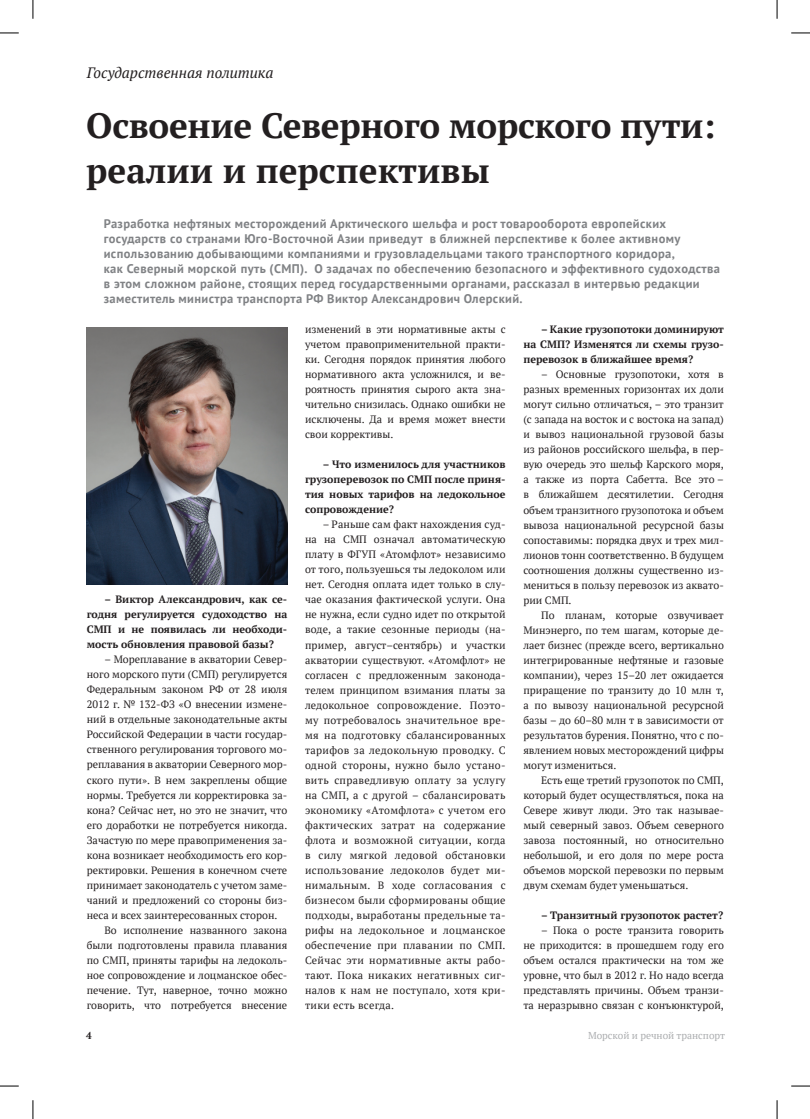
<style>
.page{position:relative;width:810px;height:1119px;background:#fff}
.page>*{position:absolute;margin:0;border:0;box-sizing:border-box;transform-origin:0 0}
.t1{font:700 35px/45px "PT Serif";letter-spacing:-.005em;color:#231f20}
.t2{font:italic 15px "PT Serif";color:#231f20}
.t3{font:700 12.5px/15px "PT Sans";letter-spacing:.03em;color:#808285}
.t4{font:10.62px/15px "PT Serif";color:#231f20;text-align:justify}
.t5{font:700 10.62px/15px "PT Serif";color:#231f20;text-align:justify}
.t6{font:10px "PT Serif";color:#acaeb0}
.t7{font:700 10px "PT Serif";color:#231f20}
.s1{color:#acaeb0}
</style>
<div class="page">
<img style="left:87px;top:327px;width:200px;height:257px">
<svg style="left:0;top:32px;width:19px;height:2px"></svg>
<svg style="left:791px;top:32px;width:19px;height:2px"></svg>
<svg style="left:0;top:1085px;width:19px;height:1px"></svg>
<svg style="left:791px;top:1085px;width:19px;height:1px"></svg>
<svg style="left:32px;top:0;width:2px;height:19px"></svg>
<svg style="left:32px;top:1100px;width:2px;height:18px"></svg>
<svg style="left:776px;top:0;width:2px;height:19px"></svg>
<svg style="left:776px;top:1100px;width:2px;height:18px"></svg>
<h2 class="t2" style="left:87px;top:63px;width:188px">Государственная политика</h2>
<h1 class="t1" style="left:86px;top:102px;width:631px">Освоение Северного морского пути: реалии и перспективы</h1>
<p class="t3" style="left:104px;top:216px;width:618px">Разработка нефтяных месторождений Арктического шельфа и рост товарооборота европейских государств со странами Юго-Восточной Азии приведут в ближней перспективе к более активному использованию добывающими компаниями и грузовладельцами такого транспортного коридора,<br>как Северный морской путь (СМП). О задачах по обеспечению безопасного и эффективного судоходства в этом сложном районе, стоящих перед государственными органами, рассказал в интервью редакции заместитель министра транспорта РФ Виктор Александрович Олерский.</p>
<p class="t5" style="left:87px;top:591px;width:202px;text-indent:18px">– Виктор Александрович, как се&shy;годня регулируется судоходство на СМП и не появилась ли необходи&shy;мость обновления правовой базы?</p>
<p class="t4" style="left:104px;top:652px;width:184px">– Мореплавание в акватории Север-</p>
<p class="t4" style="left:87px;top:667px;width:202px">ного морского пути (СМП) регулируется</p>
<p class="t4" style="left:87px;top:682px;width:202px">Федеральным законом РФ от 28 июля</p>
<p class="t4" style="left:87px;top:697px;width:202px">2012 г. № 132-ФЗ «О внесении измене-</p>
<p class="t4" style="left:87px;top:712px;width:202px">ний в отдельные законодательные акты</p>
<p class="t4" style="left:87px;top:727px;width:202px">Российской Федерации в части государ-</p>
<p class="t4" style="left:87px;top:742px;width:202px">ственного регулирования торгового мо-</p>
<p class="t4" style="left:87px;top:757px;width:202px">реплавания в акватории Северного мор-</p>
<p class="t4" style="left:87px;top:772px;width:202px">ского пути». В нем закреплены общие</p>
<p class="t4" style="left:87px;top:787px;width:202px">нормы. Требуется ли корректировка за-</p>
<p class="t4" style="left:87px;top:802px;width:202px">кона? Сейчас нет, но это не значит, что</p>
<p class="t4" style="left:87px;top:817px;width:202px">его доработки не потребуется никогда.</p>
<p class="t4" style="left:87px;top:832px;width:202px">Зачастую по мере правоприменения за-</p>
<p class="t4" style="left:87px;top:847px;width:202px">кона возникает необходимость его кор-</p>
<p class="t4" style="left:87px;top:862px;width:202px">ректировки. Решения в конечном счете</p>
<p class="t4" style="left:87px;top:877px;width:202px">принимает законодатель с учетом заме-</p>
<p class="t4" style="left:87px;top:892px;width:202px">чаний и предложений со стороны биз-</p>
<p class="t4" style="left:87px;top:907px;width:192px">неса и всех заинтересованных сторон.</p>
<p class="t4" style="left:104px;top:922px;width:184px">Во исполнение названного закона</p>
<p class="t4" style="left:87px;top:937px;width:202px">были подготовлены правила плавания</p>
<p class="t4" style="left:87px;top:952px;width:202px">по СМП, приняты тарифы на ледоколь-</p>
<p class="t4" style="left:87px;top:967px;width:202px">ное сопровождение и лоцманское обес-</p>
<p class="t4" style="left:87px;top:982px;width:202px">печение. Тут, наверное, точно можно</p>
<p class="t4" style="left:87px;top:997px;width:202px">говорить, что потребуется внесение</p>
<p class="t4" style="left:305px;top:322px;width:202px">изменений в эти нормативные акты с учетом правоприменительной практи&shy;ки. Сегодня порядок принятия любого нормативного акта усложнился, и ве&shy;роятность принятия сырого акта зна&shy;чительно снизилась. Однако ошибки не исключены. Да и время может внести свои коррективы.</p>
<p class="t5" style="left:305px;top:457px;width:202px;text-indent:18px">– Что изменилось для участников грузоперевозок по СМП после приня&shy;тия новых тарифов на ледокольное сопровождение?</p>
<p class="t4" style="left:305px;top:517px;width:202px;text-indent:18px">– Раньше сам факт нахождения суд&shy;на на СМП означал автоматическую плату в ФГУП «Атомфлот» независимо от того, пользуешься ты ледоколом или нет. Сегодня оплата идет только в слу&shy;чае оказания фактической услуги. Она не нужна, если судно идет по открытой воде, а такие сезонные периоды (на&shy;пример, август–сентябрь) и участки акватории существуют. «Атомфлот» не согласен с предложенным законода&shy;телем принципом взимания платы за ледокольное сопровождение. Поэто&shy;му потребовалось значительное вре&shy;мя на подготовку сбалансированных тарифов за ледокольную проводку. С одной стороны, нужно было устано&shy;вить справедливую оплату за услугу на СМП, а с другой – сбалансировать экономику «Атомфлота» с учетом его фактических затрат на содержание флота и возможной ситуации, когда в силу мягкой ледовой обстановки использование ледоколов будет ми&shy;нимальным. В ходе согласования с бизнесом были сформированы общие подходы, выработаны предельные та&shy;рифы на ледокольное и лоцманское обеспечение при плавании по СМП.<br>Сейчас эти нормативные акты рабо&shy;тают. Пока никаких негативных сиг&shy;налов к нам не поступало, хотя кри&shy;тики есть всегда.</p>
<p class="t5" style="left:523px;top:322px;width:202px;text-indent:18px">– Какие грузопотоки доминируют на СМП? Изменятся ли схемы грузо&shy;перевозок в ближайшее время?</p>
<p class="t4" style="left:523px;top:367px;width:202px;text-indent:18px">– Основные грузопотоки, хотя в разных временных горизонтах их доли могут сильно отличаться, – это транзит (с запада на восток и с востока на запад) и вывоз национальной грузовой базы из районов российского шельфа, в пер&shy;вую очередь это шельф Карского моря, а также из порта Сабетта. Все это – в ближайшем десятилетии. Сегодня объем транзитного грузопотока и объем вывоза национальной ресурсной базы сопоставимы: порядка двух и трех мил&shy;лионов тонн соответственно. В будущем соотношения должны существенно из&shy;мениться в пользу перевозок из аквато&shy;рии СМП.</p>
<p class="t4" style="left:523px;top:607px;width:202px;text-indent:18px">По планам, которые озвучивает Минэнерго, по тем шагам, которые де&shy;лает бизнес (прежде всего, вертикально интегрированные нефтяные и газовые компании), через 15–20 лет ожидается приращение по транзиту до 10 млн т, а по вывозу национальной ресурсной базы – до 60–80 млн т в зависимости от результатов бурения. Понятно, что с по&shy;явлением новых месторождений цифры могут измениться.</p>
<p class="t4" style="left:523px;top:772px;width:202px;text-indent:18px">Есть еще третий грузопоток по СМП, который будет осуществляться, пока на Севере живут люди. Это так называе&shy;мый северный завоз. Объем северного завоза постоянный, но относительно небольшой, и его доля по мере роста объемов морской перевозки по первым двум схемам будет уменьшаться.</p>
<p class="t5" style="left:541px;top:907px;width:184px">– Транзитный грузопоток растет?</p>
<p class="t4" style="left:523px;top:922px;width:202px;text-indent:18px">– Пока о росте транзита говорить не приходится: в прошедшем году его объем остался практически на том же уровне, что был в 2012 г. Но надо всегда представлять причины. Объем транзи&shy;та неразрывно связан с конъюнктурой,</p>
<p class="t7" style="left:86px;top:1028px;width:14px">4 <span class="s1">-</span></p>
<p class="t6" style="left:588px;top:1028px;width:138px">Морской и речной транспорт</p>
</div>
